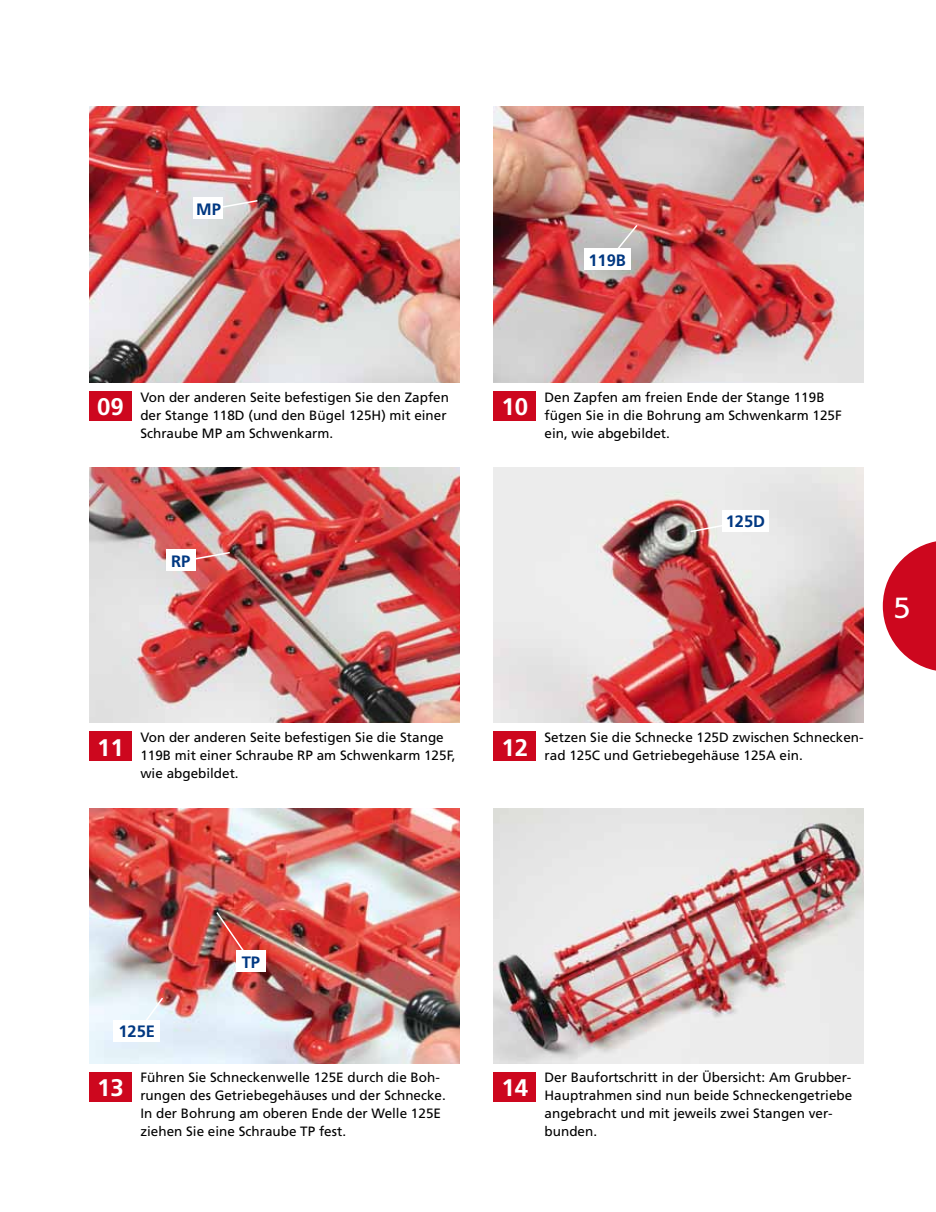
<style>
.page{position:relative;width:936px;height:1212px;background:#fff}
.page>*{position:absolute;margin:0;border:0;box-sizing:border-box;transform-origin:0 0}
.t1{font:30px "Formata";color:#fff}
.t2{font:700 24px "Frutiger";color:#fff}
.t3{font:700 16.5px "Frutiger";color:#003882}
.t4{font:13.5px/18px "Frutiger";color:#000}
</style>
<div class="page">
<svg style="left:882px;top:541px;width:53px;height:130px"></svg>
<img style="left:89px;top:106px;width:370px;height:277px">
<img style="left:493px;top:106px;width:370px;height:277px">
<div style="left:89px;top:391px;width:43px;height:30px;background:#cd071e"></div>
<div style="left:493px;top:391px;width:43px;height:30px;background:#cd071e"></div>
<img style="left:89px;top:468px;width:370px;height:255px">
<img style="left:493px;top:468px;width:370px;height:255px">
<div style="left:89px;top:731px;width:43px;height:30px;background:#cd071e"></div>
<div style="left:493px;top:731px;width:43px;height:30px;background:#cd071e"></div>
<img style="left:89px;top:808px;width:370px;height:255px">
<img style="left:493px;top:808px;width:370px;height:255px">
<div style="left:89px;top:1071px;width:43px;height:30px;background:#cd071e"></div>
<div style="left:493px;top:1071px;width:43px;height:30px;background:#cd071e"></div>
<svg style="left:137px;top:996px;width:28px;height:37px"></svg>
<div style="left:113px;top:1020px;width:47px;height:21px;background:#fff"></div>
<svg style="left:223px;top:199px;width:36px;height:12px"></svg>
<div style="left:193px;top:198px;width:30px;height:21px;background:#fff"></div>
<svg style="left:607px;top:223px;width:32px;height:38px"></svg>
<div style="left:583px;top:249px;width:47px;height:21px;background:#fff"></div>
<svg style="left:196px;top:551px;width:35px;height:12px"></svg>
<div style="left:166px;top:550px;width:30px;height:21px;background:#fff"></div>
<svg style="left:688px;top:519px;width:61px;height:14px"></svg>
<div style="left:722px;top:510px;width:46px;height:21px;background:#fff"></div>
<img style="left:215px;top:910px;width:38px;height:54px">
<div style="left:236px;top:950px;width:30px;height:22px;background:#fff"></div>
<p class="t3" style="left:196px;top:199px;width:26px">MP</p>
<p class="t3" style="left:588px;top:250px;width:39px">119B</p>
<p class="t4" style="left:140px;top:388px;width:310px">Von der anderen Seite befestigen Sie den Zapfen der Stange 118D (und den Bügel 125H) mit einer<br>Schraube MP am Schwenkarm.</p>
<p class="t4" style="left:544px;top:388px;width:299px">Den Zapfen am freien Ende der Stange 119B fügen Sie in die Bohrung am Schwenkarm 125F ein, wie abgebildet.</p>
<h2 class="t2" style="left:97px;top:393px;width:28px">09</h2>
<h2 class="t2" style="left:501px;top:393px;width:28px">10</h2>
<p class="t3" style="left:171px;top:551px;width:21px">RP</p>
<p class="t3" style="left:725px;top:512px;width:41px">125D</p>
<h1 class="t1" style="left:893px;top:589px;width:19px">5</h1>
<p class="t4" style="left:140px;top:728px;width:316px">Von der anderen Seite befestigen Sie die Stange<br>119B mit einer Schraube RP am Schwenkarm 125F, wie abgebildet.</p>
<p class="t4" style="left:544px;top:728px;width:320px">Setzen Sie die Schnecke 125D zwischen Schnecken-</p>
<h2 class="t2" style="left:97px;top:733px;width:28px">11</h2>
<p class="t4" style="left:501px;top:746px;width:303px"><sup>12</sup> rad 125C und Getriebegehäuse 125A ein.</p>
<p class="t3" style="left:118px;top:1021px;width:38px">125E</p>
<p class="t3" style="left:242px;top:952px;width:20px">TP</p>
<p class="t4" style="left:140px;top:1068px;width:307px">Führen Sie Schneckenwelle 125E durch die Boh&shy;rungen des Getriebegehäuses und der Schnecke.<br>In der Bohrung am oberen Ende der Welle 125E ziehen Sie eine Schraube TP fest.</p>
<p class="t4" style="left:544px;top:1068px;width:309px">Der Baufortschritt in der Übersicht: Am Grubber-Hauptrahmen sind nun beide Schneckengetriebe angebracht und mit jeweils zwei Stangen ver&shy;bunden.</p>
<h2 class="t2" style="left:97px;top:1073px;width:28px">13</h2>
<h2 class="t2" style="left:501px;top:1073px;width:28px">14</h2>
</div>
